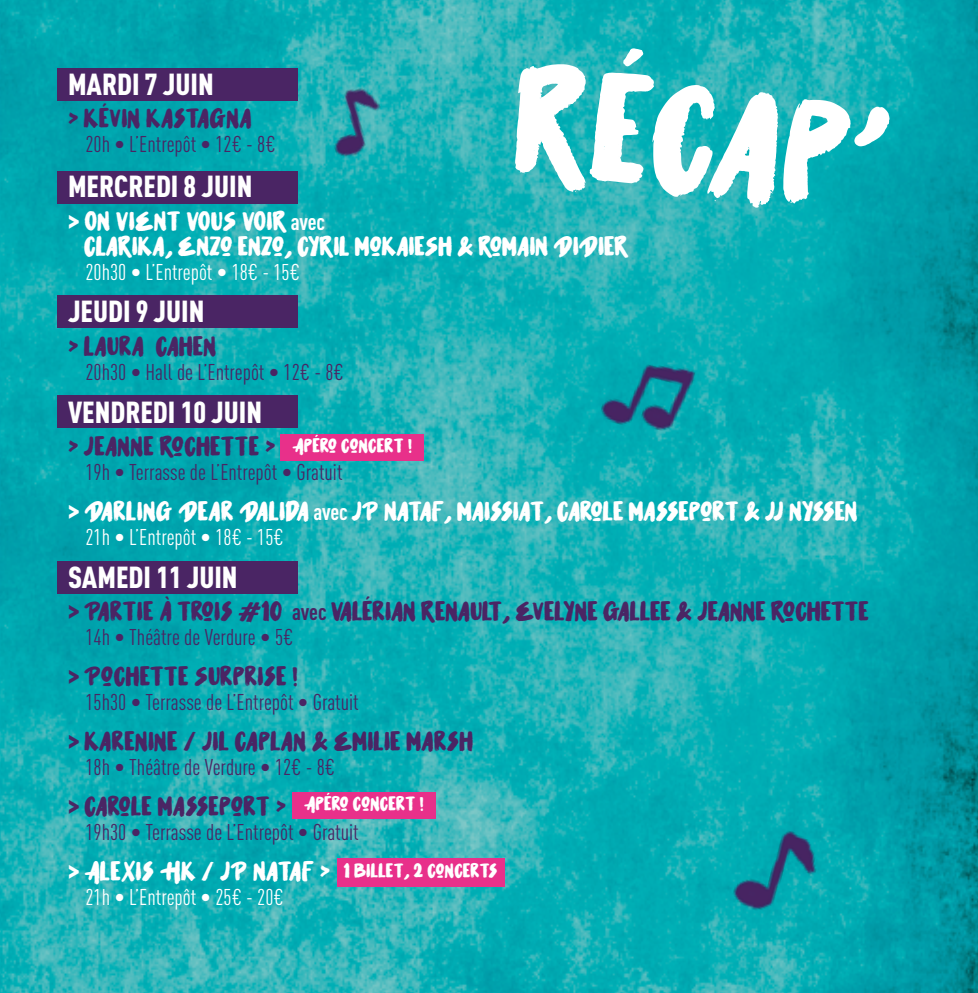
<style>
.page{position:relative;width:978px;height:993px;background:#fff}
.page>*{position:absolute;margin:0;border:0;box-sizing:border-box;transform-origin:0 0}
.t1{font:italic 154.75px "Hot Sauce";color:#fff}
.t2{font:900 30px "DIN Cond";color:#fff}
.t3{font:italic 27.5px "Hot Sauce";color:#4a2564}
.t4{font:italic 27.5px/25px "Hot Sauce";letter-spacing:-.01em;color:#fff}
.t5{font:22.5px "DIN Cond";color:#4a2564}
.t6{font:22.5px "DIN Cond";color:#fff}
.t7{font:italic 20px "Hot Sauce";color:#fff}
.s1{font-family:"DIN Cond";font-weight:900;font-style:normal}
.s2{font-family:"DIN Cond";font-weight:700;font-style:normal;font-size:22.5px}
</style>
<div class="page">
<img style="left:0;top:0;width:978px;height:992px">
<div style="left:57px;top:68px;width:241px;height:33px;background:#4a2564"></div>
<div style="left:57px;top:171px;width:241px;height:32px;background:#4a2564"></div>
<div style="left:57px;top:294px;width:241px;height:33px;background:#4a2564"></div>
<div style="left:57px;top:395px;width:241px;height:32px;background:#4a2564"></div>
<div style="left:57px;top:561px;width:241px;height:32px;background:#4a2564"></div>
<img style="left:721px;top:804px;width:113px;height:133px">
<img style="left:311px;top:69px;width:90px;height:103px">
<img style="left:584px;top:329px;width:125px;height:132px">
<div style="left:281px;top:433px;width:143px;height:27px;background:#e8308a"></div>
<div style="left:292px;top:791px;width:143px;height:27px;background:#e8308a"></div>
<div style="left:337px;top:857px;width:168px;height:29px;background:#e8308a"></div>
<h1 class="t1" style="left:525px;top:33px;width:378px;rotate:7deg">RÉCAP’</h1>
<h2 class="t2" style="left:68px;top:65px;width:147px">MARDI 7 JUIN</h2>
<p class="t3" style="left:68px;top:103px;width:185px">&gt; KÉVIN KASTAGNA</p>
<p class="t5" style="left:85px;top:131px;width:191px">20h • L’Entrepôt • 12€ - 8€</p>
<h2 class="t2" style="left:68px;top:168px;width:186px">MERCREDI 8 JUIN</h2>
<p class="t4" style="left:84px;top:207px;width:546px;text-indent:-16px"><span class="s1">&gt;</span> ON VIENT VOUS VOIR <span class="s2">avec<br></span>CLARIKA, ENZO ENZO, CYRIL MOKAIESH &amp; ROMAIN DIDIER</p>
<p class="t6" style="left:85px;top:259px;width:216px">20h30 • L’Entrepôt • 18€ - 15€</p>
<h2 class="t2" style="left:68px;top:293px;width:138px">JEUDI 9 JUIN</h2>
<p class="t3" style="left:68px;top:331px;width:150px">&gt; LAURA CAHEN</p>
<p class="t5" style="left:85px;top:359px;width:260px">20h30 • Hall de L’Entrepôt • 12€ - 8€</p>
<h2 class="t2" style="left:68px;top:393px;width:196px">VENDREDI 10 JUIN</h2>
<p class="t3" style="left:68px;top:431px;width:209px">&gt; JEANNE ROCHETTE &gt;</p>
<p class="t5" style="left:85px;top:459px;width:259px">19h • Terrasse de L’Entrepôt • Gratuit</p>
<p class="t4" style="left:68px;top:497px;width:791px"><span class="s1">&gt;</span> DARLING DEAR DALIDA <span class="s2">avec</span> JP NATAF, MAISSIAT, CAROLE MASSEPORT &amp; JJ NYSSEN</p>
<p class="t6" style="left:85px;top:524px;width:200px">21h • L’Entrepôt • 18€ - 15€</p>
<h2 class="t2" style="left:68px;top:558px;width:171px">SAMEDI 11 JUIN</h2>
<p class="t3" style="left:68px;top:596px;width:803px"><span class="s1">&gt;</span> PARTIE À TROIS #10 <span class="s2">avec</span> VALÉRIAN RENAULT, EVELYNE GALLEE &amp; JEANNE ROCHETTE</p>
<p class="t5" style="left:85px;top:624px;width:209px">14h • Théâtre de Verdure • 5€</p>
<p class="t3" style="left:68px;top:661px;width:231px"><span class="s1">&gt;</span> POCHETTE SURPRISE !</p>
<p class="t5" style="left:85px;top:689px;width:275px">15h30 • Terrasse de L’Entrepôt • Gratuit</p>
<p class="t3" style="left:68px;top:726px;width:407px"><span class="s1">&gt;</span> KARENINE / JIL CAPLAN &amp; EMILIE MARSH</p>
<p class="t5" style="left:85px;top:754px;width:251px">18h • Théâtre de Verdure • 12€ - 8€</p>
<p class="t3" style="left:68px;top:791px;width:220px"><span class="s1">&gt;</span> CAROLE MASSEPORT &gt;</p>
<p class="t5" style="left:85px;top:819px;width:275px">19h30 • Terrasse de L’Entrepôt • Gratuit</p>
<p class="t4" style="left:68px;top:857px;width:264px"><span class="s1">&gt;</span> ALEXIS HK / JP NATAF &gt;</p>
<p class="t6" style="left:85px;top:884px;width:200px">21h • L’Entrepôt • 25€ - 20€</p>
<p class="t7" style="left:292px;top:434px;width:121px">APÉRO CONCERT !</p>
<p class="t7" style="left:304px;top:792px;width:121px">APÉRO CONCERT !</p>
<p class="t7" style="left:344px;top:859px;width:155px">1 BILLET, 2 CONCERTS</p>
</div>
